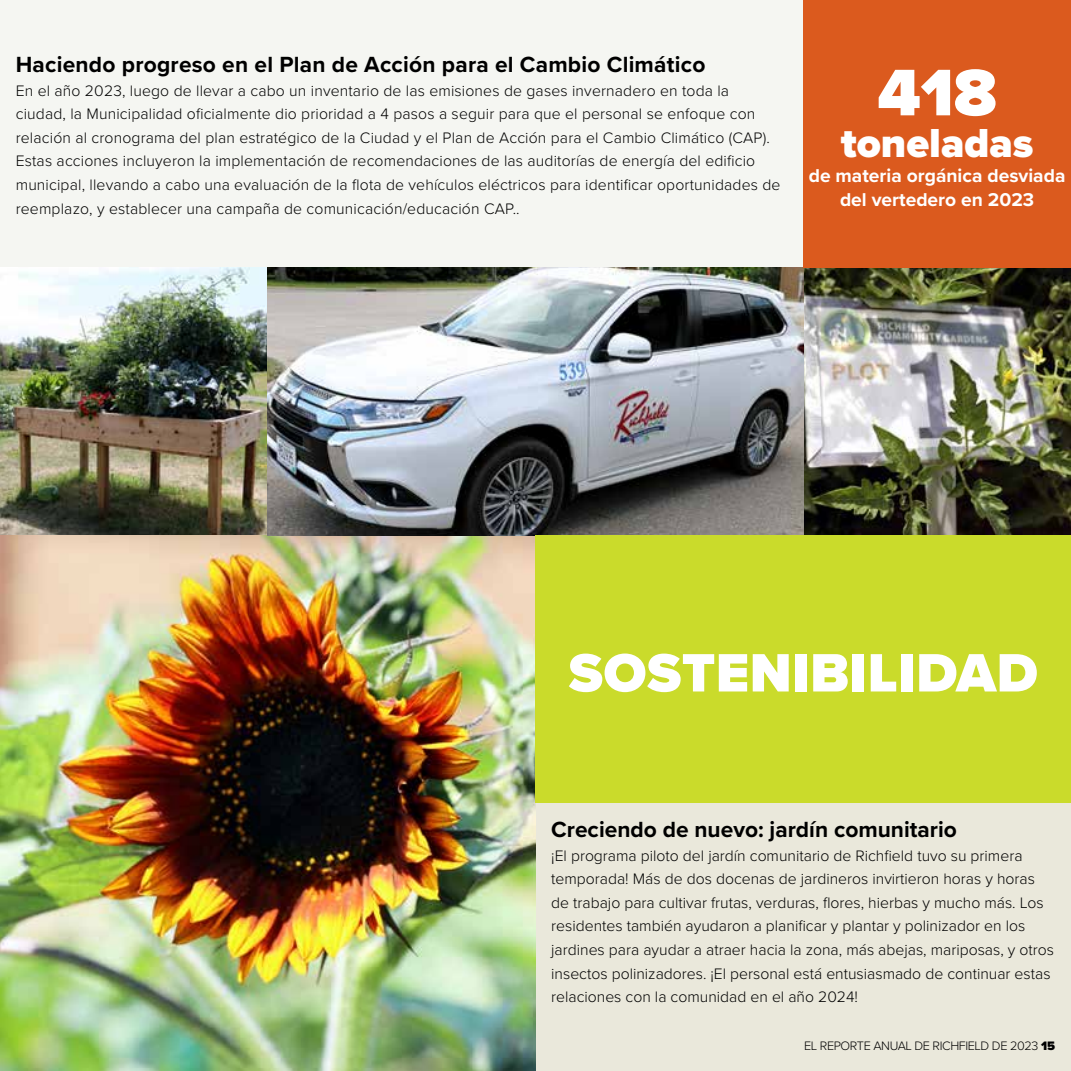
<style>
.page{position:relative;width:1071px;height:1071px;background:#f5f6f2}
.page>*{position:absolute;margin:0;border:0;box-sizing:border-box;transform-origin:0 0}
.t1{font:900 68.25px "Proxima Nova";color:#fff}
.t2{font:900 56px "Proxima Nova";letter-spacing:.01em;color:#fff}
.t3{font:900 42px "Proxima Nova";color:#fff}
.t4{font:700 22.75px "Proxima Nova";letter-spacing:.01em;color:#000}
.t5{font:700 19.25px/24.5px "Proxima Nova";color:#fff;text-align:center}
.t6{font:300 15.75px/23.6px "Proxima Nova";letter-spacing:.01em;color:#000}
.t7{font:300 12.6px "Proxima Nova";letter-spacing:-.03em;color:#000}
.s1{font-weight:900}
</style>
<div class="page">
<div style="left:536px;top:803px;width:535px;height:268px;background:#eae8db"></div>
<img style="left:0;top:268px;width:1071px;height:268px">
<img style="left:0;top:536px;width:536px;height:535px">
<div style="left:536px;top:536px;width:535px;height:267px;background:#cadb2b"></div>
<div style="left:803px;top:0;width:268px;height:268px;background:#db5a1e"></div>
<h3 class="t4" style="left:16px;top:47px;width:691px">Haciendo progreso en el Plan de Acción para el Cambio Climático</h3>
<p class="t6" style="left:16px;top:78px;width:766px">En el año 2023, luego de llevar a cabo un inventario de las emisiones de gases invernadero en toda la ciudad, la Municipalidad oficialmente dio prioridad a 4 pasos a seguir para que el personal se enfoque con relación al cronograma del plan estratégico de la Ciudad y el Plan de Acción para el Cambio Climático (CAP).<br>Estas acciones incluyeron la implementación de recomendaciones de las auditorías de energía del edificio municipal, llevando a cabo una evaluación de la flota de vehículos eléctricos para identificar oportunidades de reemplazo, y establecer una campaña de comunicación/educación CAP..</p>
<h1 class="t1" style="left:877px;top:42px;width:121px">418</h1>
<h3 class="t3" style="left:841px;top:112px;width:194px">toneladas</h3>
<p class="t5" style="left:809px;top:163px;width:258px">de materia orgánica desviada del vertedero en 2023</p>
<h2 class="t2" style="left:569px;top:631px;width:471px">SOSTENIBILIDAD</h2>
<h3 class="t4" style="left:551px;top:812px;width:407px">Creciendo de nuevo: jardín comunitario</h3>
<p class="t6" style="left:551px;top:843px;width:504px">¡El programa piloto del jardín comunitario de Richfield tuvo su primera temporada! Más de dos docenas de jardineros invirtieron horas y horas de trabajo para cultivar frutas, verduras, flores, hierbas y mucho más. Los residentes también ayudaron a planificar y plantar y polinizador en los jardines para ayudar a atraer hacia la zona, más abejas, mariposas, y otros insectos polinizadores. ¡El personal está entusiasmado de continuar estas relaciones con la comunidad en el año 2024!</p>
<p class="t7" style="left:804px;top:1036px;width:253px">EL REPORTE ANUAL DE RICHFIELD DE 2023 <span class="s1">15</span></p>
</div>
